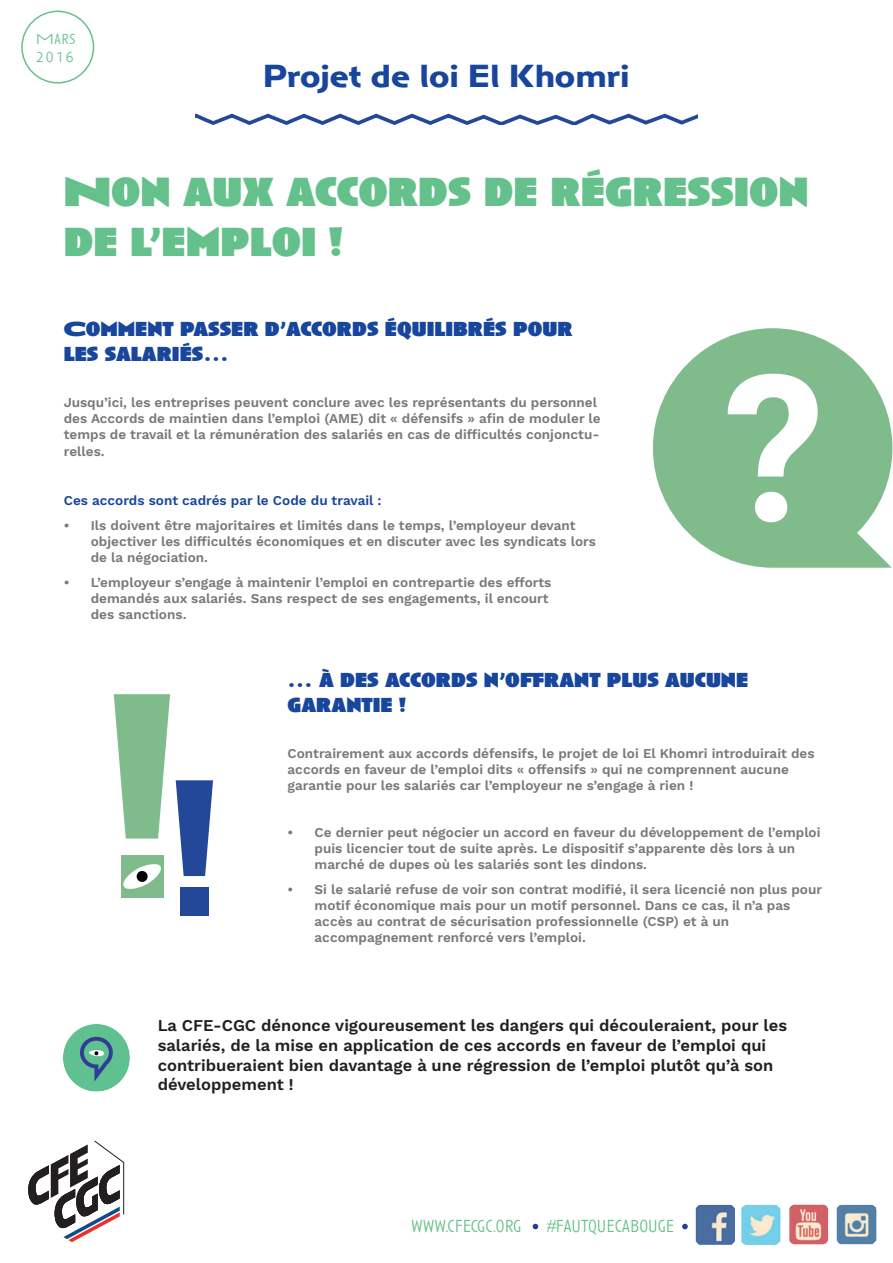
<style>
.page{position:relative;width:893px;height:1263px;background:#fff}
.page>*{position:absolute;margin:0;border:0;box-sizing:border-box;transform-origin:0 0}
.t1{font:900 42px/50.4px "Anisette";color:#65c18b}
.t2{font:700 33px "Anisette Pro Petite";color:#18469d}
.t3{font:900 21px/25.2px "Anisette";color:#18469d}
.t4{font:300 18px "Anisette Pro";color:#65c18b}
.t5{font:600 16.5px/19.8px "Work Sans";color:#231f20}
.t6{font:300 15px/18px "Anisette Pro";letter-spacing:.11em;color:#65c18b}
.t7{font:600 13.5px/16.2px "Work Sans";color:#76787b}
.t8{font:600 13.5px "Work Sans";color:#18469d}
</style>
<div class="page">
<svg style="left:195px;top:114px;width:503px;height:10px"></svg>
<svg style="left:28px;top:1141px;width:96px;height:101px"></svg>
<div style="left:21px;top:11px;width:73px;height:73px;border:2px solid #65c18b;border-radius:50%"></div>
<img style="left:64px;top:1025px;width:66px;height:67px">
<svg style="left:653px;top:328px;width:239px;height:240px;fill:#80bb8b"></svg>
<svg style="left:114px;top:694px;width:56px;height:144px"></svg>
<div style="left:121px;top:855px;width:42px;height:43px;background:#80bb8b"></div>
<svg style="left:176px;top:780px;width:37px;height:96px"></svg>
<div style="left:180px;top:887px;width:29px;height:28px;background:#234899"></div>
<svg style="left:123px;top:864px;width:38px;height:25px"></svg>
<img style="left:684px;top:1204px;width:69px;height:41px">
<img style="left:753px;top:1205px;width:6px;height:40px">
<img style="left:759px;top:1204px;width:118px;height:41px">
<svg style="left:533px;top:1224px;width:5px;height:5px"></svg>
<svg style="left:682px;top:1224px;width:6px;height:5px"></svg>
<p class="t6" style="left:36px;top:30px;width:41px">MARS<br>2016</p>
<h2 class="t2" style="left:263px;top:53px;width:368px">Projet de loi El Khomri</h2>
<h1 class="t1" style="left:64px;top:167px;width:746px">NON AUX ACCORDS DE RÉGRESSION<br>DE L’EMPLOI !</h1>
<h3 class="t3" style="left:64px;top:316px;width:510px">COMMENT PASSER D’ACCORDS ÉQUILIBRÉS POUR<br>LES SALARIÉS…</h3>
<p class="t7" style="left:64px;top:395px;width:538px">Jusqu’ici, les entreprises peuvent conclure avec les représentants du personnel des Accords de maintien dans l’emploi (AME) dit « défensifs » afin de moduler le temps de travail et la rémunération des salariés en cas de difficultés conjonctu&shy;relles.</p>
<p class="t8" style="left:64px;top:492px;width:319px">Ces accords sont cadrés par le Code du travail :</p>
<p class="t7" style="left:91px;top:518px;width:507px;text-indent:-27px">• Ils doivent être majoritaires et limités dans le temps, l’employeur devant objectiver les difficultés économiques et en discuter avec les syndicats lors de la négociation.</p>
<p class="t7" style="left:91px;top:575px;width:462px;text-indent:-27px">• L’employeur s’engage à maintenir l’emploi en contrepartie des efforts demandés aux salariés. Sans respect de ses engagements, il encourt des sanctions.</p>
<h3 class="t3" style="left:288px;top:667px;width:462px">… À DES ACCORDS N’OFFRANT PLUS AUCUNE<br>GARANTIE !</h3>
<p class="t7" style="left:288px;top:746px;width:528px">Contrairement aux accords défensifs, le projet de loi El Khomri introduirait des accords en faveur de l’emploi dits « offensifs » qui ne comprennent aucune garantie pour les salariés car l’employeur ne s’engage à rien !</p>
<p class="t7" style="left:315px;top:824px;width:507px;text-indent:-27px">• Ce dernier peut négocier un accord en faveur du développement de l’emploi puis licencier tout de suite après. Le dispositif s’apparente dès lors à un marché de dupes où les salariés sont les dindons.</p>
<p class="t7" style="left:315px;top:881px;width:509px;text-indent:-27px">• Si le salarié refuse de voir son contrat modifié, il sera licencié non plus pour motif économique mais pour un motif personnel. Dans ce cas, il n’a pas accès au contrat de sécurisation professionnelle (CSP) et à un accompagnement renforcé vers l’emploi.</p>
<p class="t5" style="left:158px;top:1016px;width:631px">La CFE-CGC dénonce vigoureusement les dangers qui découleraient, pour les salariés, de la mise en application de ces accords en faveur de l’emploi qui contribueraient bien davantage à une régression de l’emploi plutôt qu’à son développement !</p>
<h3 class="t4" style="left:411px;top:1214px;width:112px">WWW.CFECGC.ORG</h3>
<h3 class="t4" style="left:547px;top:1214px;width:128px">#FAUTQUECABOUGE</h3>
</div>
